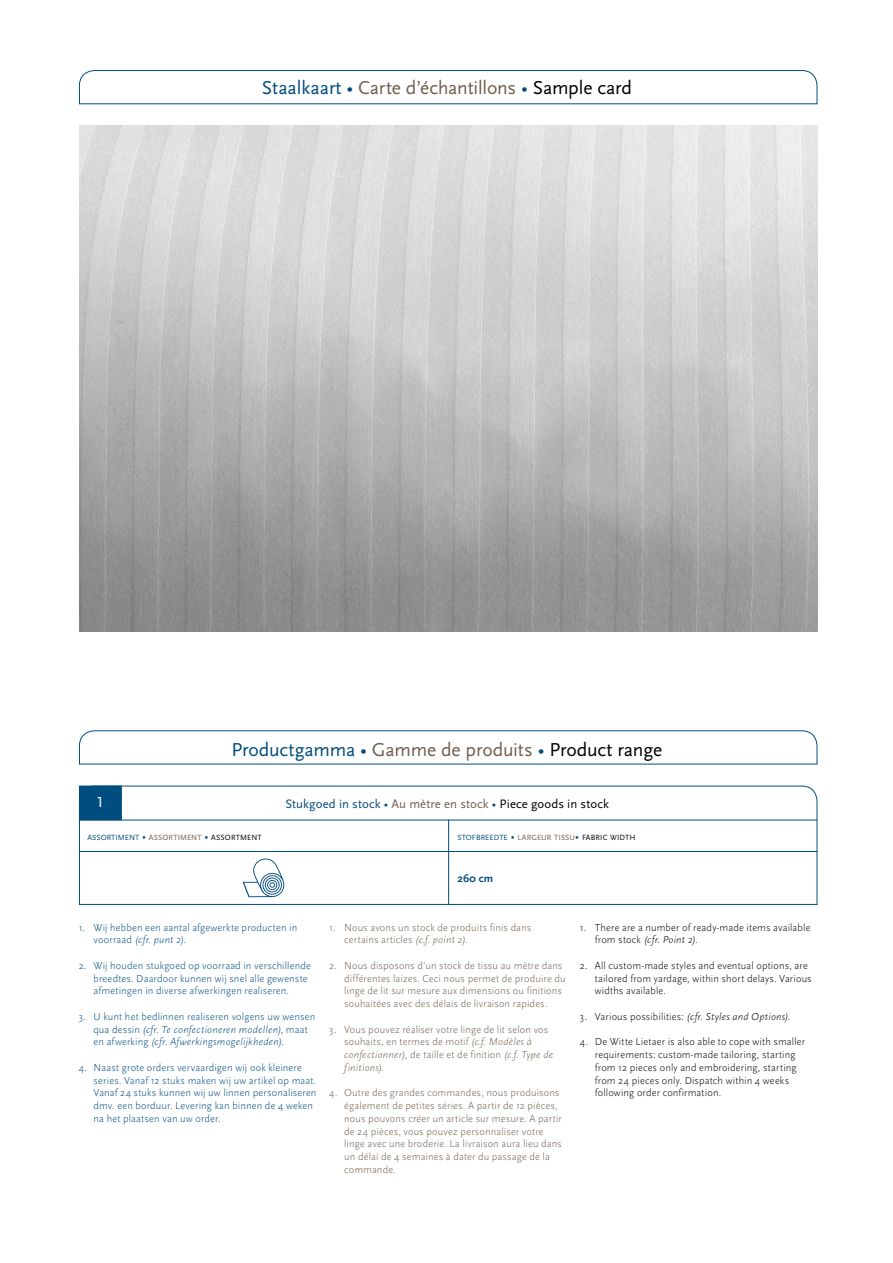
<style>
.page{position:relative;width:893px;height:1263px;background:#fff}
.page>*{position:absolute;margin:0;border:0;box-sizing:border-box;transform-origin:0 0}
.t1{font:19.5px "Scala Sans";letter-spacing:-.01em;color:#715f4e}
.t2{font:15.15px "Scala Sans LF";color:#fff}
.t3{font:12.75px "Scala Sans";letter-spacing:.01em;color:#004d7f}
.t4{font:700 11.25px "Scala Sans";color:#004d7f}
.t5{font:300 10.5px/12.8px "Scala Sans";letter-spacing:.01em;color:#715f4e}
.t6{font:300 10.5px/12.8px "Scala Sans";letter-spacing:.015em;color:#004d7f}
.t7{font:300 10.5px/12.8px "Scala Sans";letter-spacing:.015em;color:#000}
.t8{font:7.8px "Scala Sans";color:#715f4e}
.t9{font:7.8px "Scala Sans";letter-spacing:.005em;color:#004d7f}
.s1{color:#004c7c}
.s2{color:#000}
.s3{color:#004d7f}
.s4{color:#715f4e}
.s5{font-size:11.25px}
.s6{font-size:11.25px;color:#004d7f}
.s7{font-style:italic}
</style>
<div class="page">
<svg style="left:79px;top:70px;width:739px;height:35px"></svg>
<hr style="left:79px;top:820px;width:1px;height:85px;background:#004d7f">
<hr style="left:817px;top:820px;width:1px;height:85px;background:#004d7f">
<hr style="left:448px;top:820px;width:1px;height:84px;background:#004d7f">
<hr style="left:79px;top:851px;width:738px;height:1px;background:#004d7f">
<hr style="left:79px;top:904px;width:738px;height:1px;background:#004d7f">
<svg style="left:243px;top:858px;width:41px;height:39px"></svg>
<svg style="left:79px;top:730px;width:739px;height:35px"></svg>
<svg style="left:79px;top:785px;width:739px;height:36px"></svg>
<img style="left:79px;top:125px;width:738px;height:506px">
<div style="left:79px;top:786px;width:42px;height:34px;background:#004d7f"></div>
<div style="left:79px;top:786px;width:43px;height:34px;border:1px solid #004d7f"></div>
<h1 class="t1" style="left:262px;top:77px;width:371px"><span class="s1">Staalkaart •</span> Carte d’échantillons <span class="s1">•</span> <span class="s2">Sample card</span></h1>
<h1 class="t1" style="left:231px;top:739px;width:432px"><span class="s3">Productgamma •</span> Gamme de produits <span class="s3">•</span> <span class="s2">Product range</span></h1>
<h2 class="t2" style="left:97px;top:794px;width:9px">1</h2>
<p class="t3" style="left:285px;top:797px;width:325px">Stukgoed in stock • <span class="s4">Au mètre en stock</span> • <span class="s2">Piece goods in stock</span></p>
<p class="t9" style="left:88px;top:833px;width:176px">ASSORTIMENT <span class="s5">•</span> <span class="s4">ASSORTIMENT</span> <span class="s5">•</span> <span class="s2">ASSORTMENT</span></p>
<p class="t8" style="left:457px;top:833px;width:180px"><span class="s3">STOFBREEDTE</span> <span class="s6">•</span> LARGEUR TISSU<span class="s6">•</span> <span class="s2">FABRIC WIDTH</span></p>
<p class="t4" style="left:457px;top:872px;width:37px">260 cm</p>
<p class="t6" style="left:94px;top:921px;width:205px;text-indent:-15px">1. Wij hebben een aantal afgewerkte producten in voorraad <span class="s7">(cfr. punt 2).</span></p>
<p class="t6" style="left:94px;top:959px;width:219px;text-indent:-15px">2. Wij houden stukgoed op voorraad in verschillende breedtes. Daardoor kunnen wij snel alle gewenste afmetingen in diverse afwerkingen realiseren.</p>
<p class="t6" style="left:94px;top:1010px;width:223px;text-indent:-15px">3. U kunt het bedlinnen realiseren volgens uw wensen qua dessin <span class="s7">(cfr. Te confectioneren modellen)</span>, maat en afwerking <span class="s7">(cfr. Afwerkingsmogelijkheden)</span>.</p>
<p class="t6" style="left:94px;top:1061px;width:224px;text-indent:-15px">4. Naast grote orders vervaardigen wij ook kleinere series. Vanaf 12 stuks maken wij uw artikel op maat.<br>Vanaf 24 stuks kunnen wij uw linnen personaliseren dmv. een borduur. Levering kan binnen de 4 weken na het plaatsen van uw order.</p>
<p class="t5" style="left:344px;top:921px;width:189px;text-indent:-15px">1. Nous avons un stock de produits finis dans certains articles <span class="s7">(c.f. point 2).</span></p>
<p class="t5" style="left:344px;top:959px;width:223px;text-indent:-15px">2. Nous disposons d’un stock de tissu au mètre dans différentes laizes. Ceci nous permet de produire du linge de lit sur mesure aux dimensions ou finitions souhaitées avec des délais de livraison rapides.</p>
<p class="t5" style="left:344px;top:1023px;width:211px;text-indent:-15px">3. Vous pouvez réaliser votre linge de lit selon vos souhaits, en termes de motif <span class="s7">(c.f. Modèles à confectionner),</span> de taille et de finition <span class="s7">(c.f. Type de finitions).</span></p>
<p class="t5" style="left:344px;top:1087px;width:219px;text-indent:-15px">4. Outre des grandes commandes, nous produisons également de petites séries. A partir de 12 pièces, nous pouvons créer un article sur mesure. A partir de 24 pièces, vous pouvez personnaliser votre linge avec une broderie. La livraison aura lieu dans un délai de 4 semaines à dater du passage de la commande.</p>
<p class="t7" style="left:595px;top:921px;width:217px;text-indent:-15px">1. There are a number of ready-made items available from stock <span class="s7">(cfr. Point 2).</span></p>
<p class="t7" style="left:595px;top:959px;width:218px;text-indent:-15px">2. All custom-made styles and eventual options, are tailored from yardage, within short delays. Various widths available.</p>
<p class="t7" style="left:580px;top:1010px;width:212px">3. Various possibilities: <span class="s7">(cfr. Styles and Options).</span></p>
<p class="t7" style="left:595px;top:1036px;width:212px;text-indent:-15px">4. De Witte Lietaer is also able to cope with smaller requirements: custom-made tailoring, starting from 12 pieces only and embroidering, starting from 24 pieces only. Dispatch within 4 weeks following order confirmation.</p>
</div>
